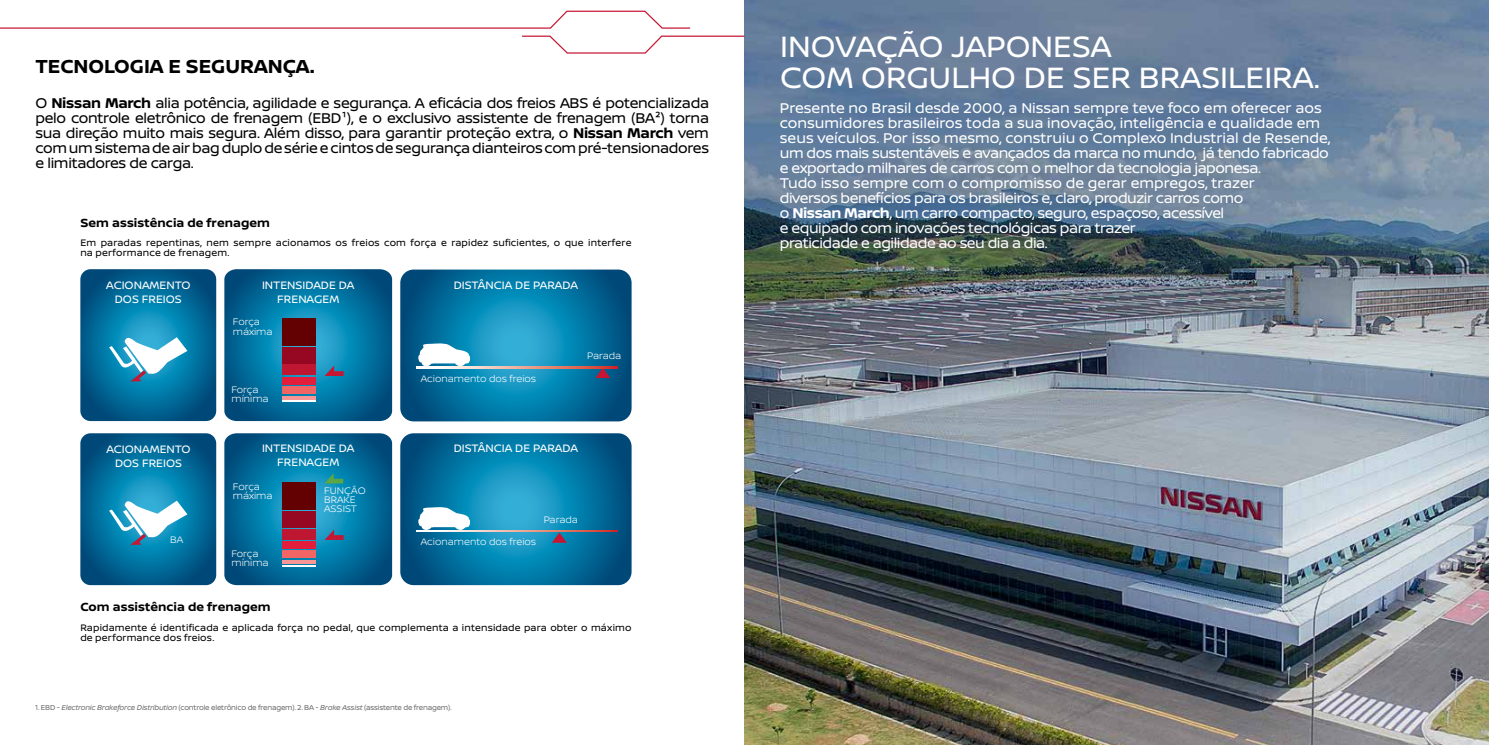
<style>
.page{position:relative;width:1489px;height:745px;background:#fff}
.page>*{position:absolute;margin:0;border:0;box-sizing:border-box;transform-origin:0 0}
.t1{font:31.25px/31.2px "Nissan Brand";color:#fff}
.t2{font:700 20px "Nissan Brand";color:#000}
.t3{font:15px/15px "Nissan Brand";letter-spacing:-.03em;color:#fff}
.t4{font:15px/15px "Nissan Brand";letter-spacing:-.02em;color:#000;text-align:justify}
.t5{font:700 12.5px "Nissan Brand";letter-spacing:.005em;color:#000}
.t6{font:11.5px/13.8px "Nissan Brand";color:#fff;text-align:center}
.t7{font:10px/10px "Nissan Brand";letter-spacing:.015em;color:#000}
.t8{font:300 10px/9.1px "Nissan Brand";color:#fff}
.t9{font:7.5px "Nissan Brand";letter-spacing:-.025em;color:#6d6e71}
.s1{font-weight:700}
.s2{font-style:italic}
</style>
<div class="page">
<img style="left:744px;top:0;width:744px;height:744px">
<svg style="left:0;top:10px;width:745px;height:44px"></svg>
<svg style="left:400px;top:269px;width:231px;height:152px;background:#1279a5"></svg>
<svg style="left:416px;top:367px;width:201px;height:1px"></svg>
<svg style="left:224px;top:269px;width:168px;height:152px;background:#196891"></svg>
<svg style="left:400px;top:433px;width:231px;height:151px;background:#1079a4"></svg>
<svg style="left:416px;top:530px;width:201px;height:1px"></svg>
<svg style="left:224px;top:433px;width:168px;height:151px;background:#1a6891"></svg>
<svg style="left:80px;top:433px;width:136px;height:151px;background:#1576a1"></svg>
<svg style="left:80px;top:269px;width:136px;height:152px;background:#1576a1"></svg>
<h2 class="t2" style="left:35px;top:52px;width:281px">TECNOLOGIA E SEGURANÇA.</h2>
<p class="t4" style="left:35px;top:95px;width:675px">O <span class="s1">Nissan March</span> alia potência, agilidade e segurança. A eficácia dos freios ABS é potencializada pelo controle eletrônico de frenagem (EBD¹), e o exclusivo assistente de frenagem (BA²) torna sua direção muito mais segura. Além disso, para garantir proteção extra, o <span class="s1">Nissan March</span> vem com um sistema de air bag duplo de série e cintos de segurança dianteiros com pré-tensionadores e limitadores de carga.</p>
<p class="t5" style="left:80px;top:213px;width:191px">Sem assistência de frenagem</p>
<p class="t7" style="left:80px;top:237px;width:552px">Em paradas repentinas, nem sempre acionamos os freios com força e rapidez suficientes, o que interfere na performance de frenagem.</p>
<p class="t6" style="left:106px;top:277px;width:86px">ACIONAMENTO<br>DOS FREIOS</p>
<p class="t6" style="left:454px;top:277px;width:126px">DISTÂNCIA DE PARADA</p>
<p class="t6" style="left:262px;top:277px;width:94px">INTENSIDADE DA<br>FRENAGEM</p>
<p class="t8" style="left:233px;top:317px;width:41px">Força máxima</p>
<p class="t8" style="left:231px;top:384px;width:39px">Força mínima</p>
<p class="t8" style="left:421px;top:373px;width:117px">Acionamento dos freios</p>
<p class="t8" style="left:587px;top:350px;width:36px">Parada</p>
<p class="t6" style="left:106px;top:442px;width:86px">ACIONAMENTO<br>DOS FREIOS</p>
<p class="t8" style="left:170px;top:534px;width:15px">BA</p>
<p class="t6" style="left:262px;top:440px;width:94px">INTENSIDADE DA<br>FRENAGEM</p>
<p class="t8" style="left:324px;top:485px;width:43px">FUNÇÃO<br>BRAKE<br>ASSIST</p>
<p class="t8" style="left:233px;top:481px;width:41px">Força máxima</p>
<p class="t8" style="left:231px;top:548px;width:39px">Força mínima</p>
<p class="t6" style="left:454px;top:440px;width:126px">DISTÂNCIA DE PARADA</p>
<p class="t8" style="left:421px;top:536px;width:117px">Acionamento dos freios</p>
<p class="t8" style="left:543px;top:514px;width:36px">Parada</p>
<p class="t5" style="left:80px;top:597px;width:192px">Com assistência de frenagem</p>
<p class="t7" style="left:80px;top:621px;width:552px">Rapidamente é identificada e aplicada força no pedal, que complementa a intensidade para obter o máximo de performance dos freios.</p>
<p class="t9" style="left:35px;top:701px;width:418px">1. EBD - <span class="s2">Electronic Brakeforce Distribution</span> (controle eletrônico de frenagem). 2. BA - <span class="s2">Brake Assist</span> (assistente de frenagem).</p>
<h1 class="t1" style="left:780px;top:29px;width:541px">INOVAÇÃO JAPONESA<br>COM ORGULHO DE SER BRASILEIRA.</h1>
<p class="t3" style="left:780px;top:99px;width:552px">Presente no Brasil desde 2000, a Nissan sempre teve foco em oferecer aos consumidores brasileiros toda a sua inovação, inteligência e qualidade em seus veículos. Por isso mesmo, construiu o Complexo Industrial de Resende, um dos mais sustentáveis e avançados da marca no mundo, já tendo fabricado e exportado milhares de carros com o melhor da tecnologia japonesa.<br>Tudo isso sempre com o compromisso de gerar empregos, trazer<br>diversos benefícios para os brasileiros e, claro, produzir carros como<br>o <span class="s1">Nissan March</span>, um carro compacto, seguro, espaçoso, acessível<br>e equipado com inovações tecnológicas para trazer<br>praticidade e agilidade ao seu dia a dia.</p>
</div>
